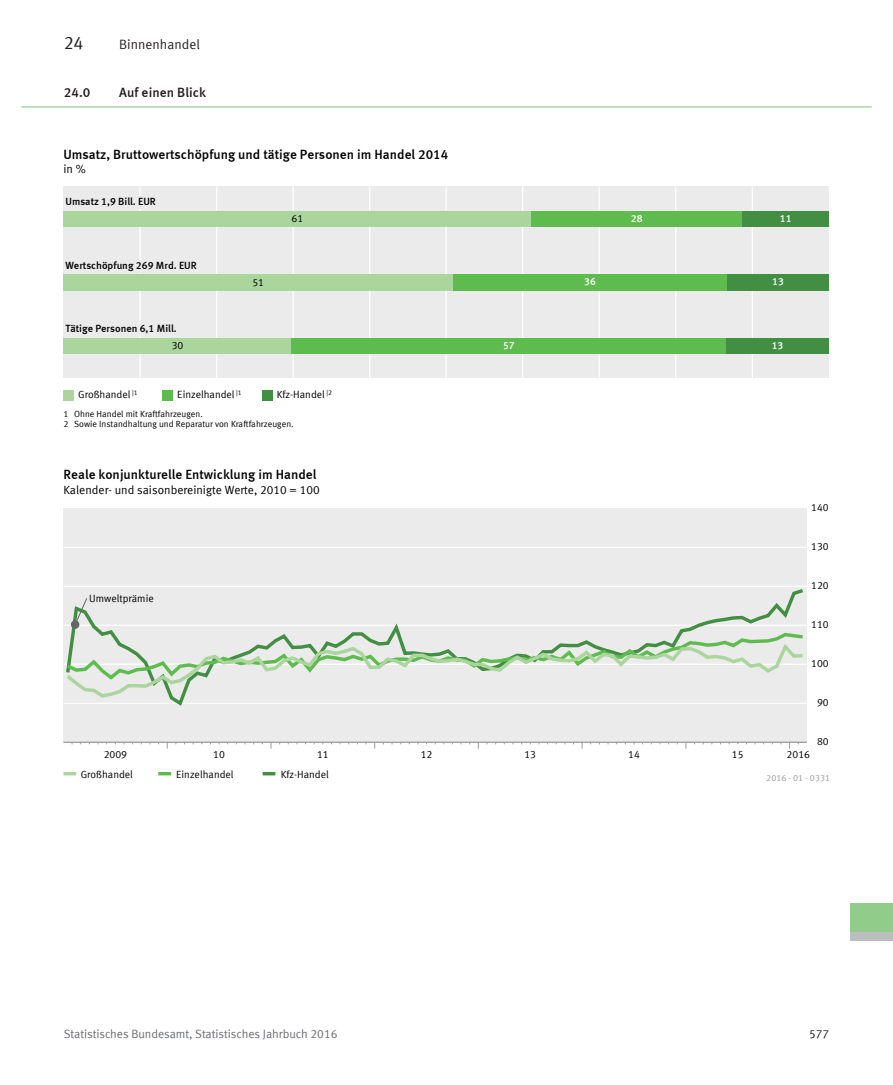
<style>
.page{position:relative;width:893px;height:1085px;background:#fff}
.page>*{position:absolute;margin:0;border:0;box-sizing:border-box;transform-origin:0 0}
.Über1_9pt{font:18px "Meta Normal LF";color:#231f20}
.Über2_9pt{font:13.5px "Meta Medium LF";letter-spacing:.01em;color:#231f20}
.Über1_9pt-2{font:13.5px "Meta Normal LF";color:#231f20}
.t1{font:700 13.35px "Meta Normal LF";color:#000}
.t2{font:12px "Meta Normal LF";color:#6c6d70}
.t3{font:12px "Meta Normal LF";color:#231f20}
.t4{font:11.85px "Meta Normal LF";letter-spacing:.005em;color:#000}
.t5{font:10.5px "Meta Normal LF";color:#000}
.t6{font:700 10.5px "Meta Normal LF";color:#000}
.t7{font:700 10.5px "Meta Normal LF";letter-spacing:.005em;color:#fff}
.t8{font:8.85px/10.5px "Meta Normal LF";color:#000}
.t9{font:8.85px "Meta Normal LF";letter-spacing:.005em;color:#9a9a9a}
</style>
<div class="page">
<div style="left:263px;top:390px;width:10px;height:10px;background:#428f43"></div>
<div style="left:63px;top:390px;width:11px;height:10px;background:#aad59c"></div>
<div style="left:163px;top:390px;width:10px;height:10px;background:#5ebb4e"></div>
<div style="left:64px;top:187px;width:765px;height:191px;background:#ebebeb"></div>
<hr style="left:139px;top:187px;width:2px;height:191px;background:#fff">
<hr style="left:216px;top:187px;width:1px;height:191px;background:#fff">
<hr style="left:292px;top:187px;width:2px;height:191px;background:#fff">
<hr style="left:369px;top:187px;width:1px;height:191px;background:#fff">
<hr style="left:445px;top:187px;width:2px;height:191px;background:#fff">
<hr style="left:522px;top:187px;width:1px;height:191px;background:#fff">
<hr style="left:599px;top:187px;width:1px;height:191px;background:#fff">
<hr style="left:675px;top:187px;width:1px;height:191px;background:#fff">
<hr style="left:752px;top:187px;width:1px;height:191px;background:#fff">
<div style="left:64px;top:211px;width:467px;height:15px;background:#aad59c"></div>
<div style="left:531px;top:211px;width:211px;height:15px;background:#5ebb4e"></div>
<div style="left:742px;top:211px;width:87px;height:15px;background:#428f43"></div>
<div style="left:64px;top:274px;width:389px;height:16px;background:#aad59c"></div>
<div style="left:453px;top:274px;width:274px;height:16px;background:#5ebb4e"></div>
<div style="left:727px;top:274px;width:102px;height:16px;background:#428f43"></div>
<div style="left:64px;top:338px;width:228px;height:16px;background:#aad59c"></div>
<div style="left:292px;top:338px;width:434px;height:16px;background:#5ebb4e"></div>
<div style="left:726px;top:338px;width:103px;height:16px;background:#428f43"></div>
<div style="left:65px;top:196px;width:99px;height:12px;background:#ebebeb"></div>
<div style="left:65px;top:260px;width:133px;height:12px;background:#ebebeb"></div>
<div style="left:65px;top:323px;width:126px;height:12px;background:#ebebeb"></div>
<div style="left:63px;top:508px;width:744px;height:234px;background:#ebebeb"></div>
<hr style="left:63px;top:702px;width:744px;height:1px;background:#fff">
<hr style="left:63px;top:585px;width:744px;height:2px;background:#fff">
<hr style="left:63px;top:546px;width:744px;height:2px;background:#fff">
<hr style="left:63px;top:741px;width:744px;height:1px;background:#9a9a9a">
<svg style="left:64px;top:589px;width:743px;height:117px"></svg>
<svg style="left:64px;top:681px;width:742px;height:18px"></svg>
<svg style="left:63px;top:772px;width:13px;height:3px"></svg>
<svg style="left:158px;top:772px;width:13px;height:3px"></svg>
<svg style="left:263px;top:772px;width:12px;height:3px"></svg>
<svg style="left:64px;top:597px;width:742px;height:84px"></svg>
<div style="left:850px;top:902px;width:43px;height:30px;background:#91cc8a"></div>
<div style="left:850px;top:932px;width:43px;height:9px;background:#bcbdc0"></div>
<hr style="left:21px;top:106px;width:851px;height:1px;background:#91cc8a">
<h1 class="Über1_9pt" style="left:64px;top:32px;width:21px">24</h1>
<h1 class="Über1_9pt-2" style="left:119px;top:36px;width:82px">Binnenhandel</h1>
<h2 class="Über2_9pt" style="left:64px;top:85px;width:28px">24.0</h2>
<h2 class="Über2_9pt" style="left:119px;top:85px;width:89px">Auf einen Blick</h2>
<p class="t1" style="left:63px;top:146px;width:386px">Umsatz, Bruttowertschöpfung und tätige Personen im Handel 2014</p>
<p class="t4" style="left:63px;top:162px;width:24px">in %</p>
<p class="t6" style="left:65px;top:195px;width:92px">Umsatz 1,9 Bill. EUR</p>
<p class="t6" style="left:65px;top:259px;width:133px">Wertschöpfung 269 Mrd. EUR</p>
<p class="t6" style="left:65px;top:322px;width:113px">Tätige Personen 6,1 Mill.</p>
<p class="t5" style="left:291px;top:212px;width:13px">61</p>
<p class="t7" style="left:631px;top:212px;width:13px">28</p>
<p class="t7" style="left:780px;top:212px;width:13px">11</p>
<p class="t5" style="left:252px;top:276px;width:13px">51</p>
<p class="t7" style="left:584px;top:275px;width:13px">36</p>
<p class="t7" style="left:772px;top:275px;width:13px">13</p>
<p class="t5" style="left:172px;top:339px;width:13px">30</p>
<p class="t7" style="left:503px;top:339px;width:13px">57</p>
<p class="t7" style="left:772px;top:339px;width:13px">13</p>
<p class="t5" style="left:78px;top:388px;width:61px">Großhandel <sup>|1</sup></p>
<p class="t5" style="left:177px;top:388px;width:66px">Einzelhandel <sup>|1</sup></p>
<p class="t5" style="left:277px;top:388px;width:57px">Kfz-Handel <sup>|2</sup></p>
<p class="t8" style="left:63px;top:408px;width:232px">1 Ohne Handel mit Kraftfahrzeugen.<br>2 Sowie Instandhaltung und Reparatur von Kraftfahrzeugen.</p>
<p class="t1" style="left:63px;top:467px;width:254px">Reale konjunkturelle Entwicklung im Handel</p>
<p class="t4" style="left:63px;top:482px;width:258px">Kalender- und saisonbereinigte Werte, 2010 = 100</p>
<p class="t5" style="left:89px;top:592px;width:66px">Umweltprämie</p>
<p class="t5" style="left:811px;top:501px;width:19px">140</p>
<p class="t5" style="left:811px;top:540px;width:19px">130</p>
<p class="t5" style="left:811px;top:579px;width:19px">120</p>
<p class="t5" style="left:811px;top:618px;width:19px">110</p>
<p class="t5" style="left:811px;top:657px;width:19px">100</p>
<p class="t5" style="left:817px;top:696px;width:13px">90</p>
<p class="t5" style="left:817px;top:735px;width:13px">80</p>
<p class="t5" style="left:104px;top:748px;width:25px">2009</p>
<p class="t5" style="left:213px;top:748px;width:13px">10</p>
<p class="t5" style="left:317px;top:748px;width:13px">11</p>
<p class="t5" style="left:421px;top:748px;width:13px">12</p>
<p class="t5" style="left:524px;top:748px;width:13px">13</p>
<p class="t5" style="left:628px;top:748px;width:13px">14</p>
<p class="t5" style="left:732px;top:748px;width:13px">15</p>
<p class="t5" style="left:787px;top:748px;width:25px">2016</p>
<p class="t5" style="left:81px;top:768px;width:54px">Großhandel</p>
<p class="t5" style="left:176px;top:768px;width:59px">Einzelhandel</p>
<p class="t5" style="left:281px;top:768px;width:50px">Kfz-Handel</p>
<p class="t9" style="left:766px;top:772px;width:65px">2016 - 01 - 0331</p>
<p class="t2" style="left:64px;top:1026px;width:275px">Statistisches Bundesamt, Statistisches Jahrbuch 2016</p>
<p class="t3" style="left:809px;top:1026px;width:22px">577</p>
</div>
